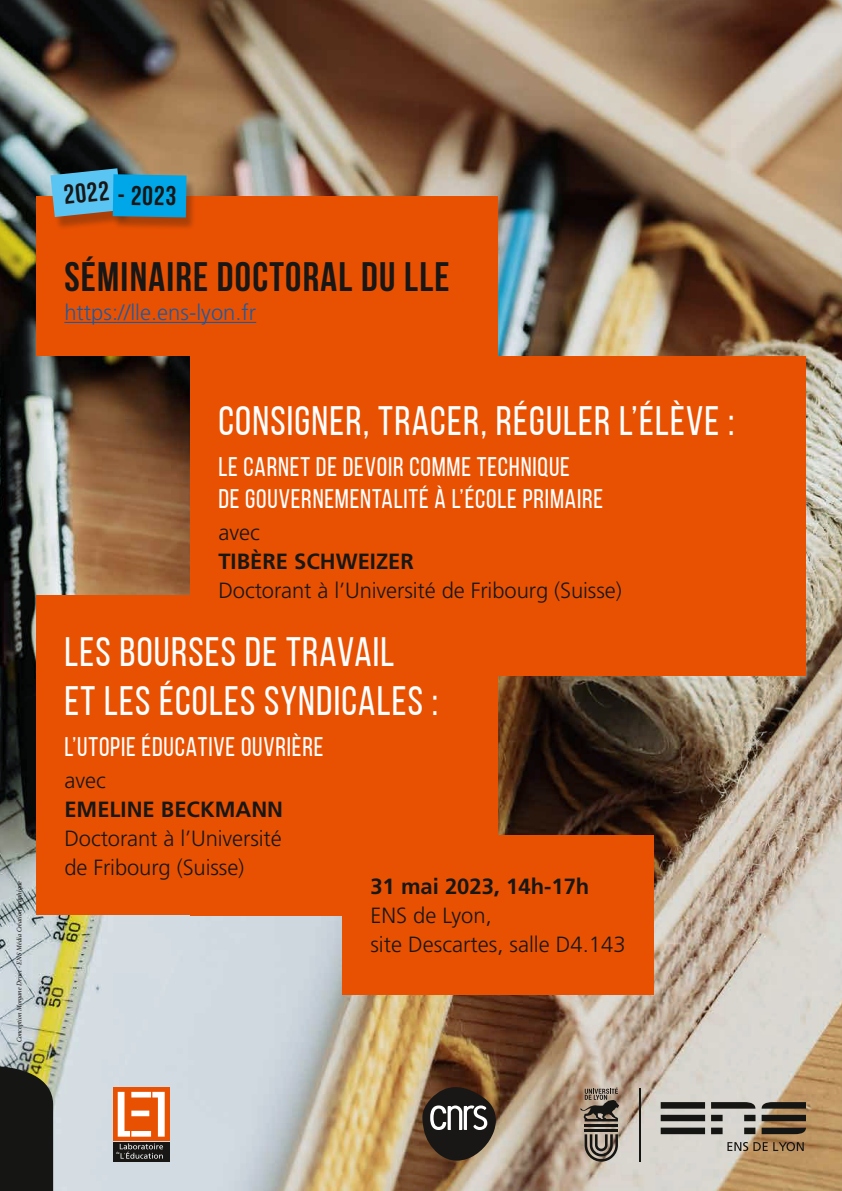
<style>
.page{position:relative;width:842px;height:1191px;background:#fff}
.page>*{position:absolute;margin:0;border:0;box-sizing:border-box;transform-origin:0 0}
.t1{font:41px/49.2px "Bebas Neue";letter-spacing:.03em;color:#fff}
.t2{font:700 41px "Bebas Neue";letter-spacing:.03em;color:#181716}
.t3{font:700 27.1px "Bebas Neue";color:#181716}
.t4{font:26.9px/32.2px "Bebas Neue";letter-spacing:.03em;color:#fff}
.t5{font:300 22px/29px "Frutiger LT Std";letter-spacing:-.005em;color:#181716}
.t6{font:700 22px "Frutiger LT Std";color:#181716}
.t7{font:300 22px "Frutiger LT Std";color:#21599c}
.t8{font:italic 7px "Athelas";color:#151513}
</style>
<div class="page">
<img style="left:0;top:0;width:842px;height:1191px">
<svg style="left:0;top:1065px;width:53px;height:126px;background:#202019"></svg>
<svg style="left:585px;top:1134px;width:33px;height:27px"></svg>
<hr style="left:585px;top:1129px;width:33px;height:2px;background:#151513">
<hr style="left:585px;top:1124px;width:33px;height:2px;background:#151513">
<svg style="left:580px;top:1087px;width:39px;height:34px"></svg>
<hr style="left:640px;top:1088px;width:1px;height:73px;background:#151513">
<svg style="left:661px;top:1102px;width:44px;height:32px"></svg>
<svg style="left:711px;top:1102px;width:44px;height:32px"></svg>
<svg style="left:762px;top:1102px;width:44px;height:32px"></svg>
<svg style="left:727px;top:1142px;width:77px;height:9px"></svg>
<svg style="left:422px;top:1087px;width:74px;height:73px;background:#4d443c"></svg>
<div style="left:113px;top:1087px;width:56px;height:54px;background:#e95102"></div>
<svg style="left:118px;top:1091px;width:47px;height:45px"></svg>
<div style="left:113px;top:1141px;width:56px;height:20px;background:#181716"></div>
<svg style="left:116px;top:1143px;width:47px;height:15px"></svg>
<div style="left:36px;top:595px;width:308px;height:320px;background:#e95102"></div>
<div style="left:190px;top:276px;width:308px;height:639px;background:#e95102"></div>
<div style="left:36px;top:196px;width:462px;height:160px;background:#e95102"></div>
<div style="left:50px;top:172px;width:82px;height:59px;background:#181716;opacity:.3"></div>
<div style="left:113px;top:178px;width:84px;height:53px;background:#181716;opacity:.3"></div>
<svg style="left:50px;top:168px;width:137px;height:49px;background:#37a6d0"></svg>
<div style="left:190px;top:356px;width:616px;height:319px;background:#e95102"></div>
<div style="left:342px;top:835px;width:312px;height:160px;background:#e95102"></div>
<hr style="left:64px;top:322px;width:192px;height:1px;background:#21599c">
<p class="t8" style="left:14px;top:1042px;width:163px;rotate:-90deg">Conception Morgane Druet - ENS Média Création graphique</p>
<p class="t3" style="left:62px;top:180px;width:47px;rotate:-6deg">2022</p>
<p class="t3" style="left:118px;top:180px;width:60px;rotate:1deg">- 2023</p>
<h1 class="t2" style="left:64px;top:254px;width:387px">SÉMINAIRE DOCTORAL DU LLE</h1>
<p class="t7" style="left:64px;top:300px;width:193px">https://lle.ens-lyon.fr</p>
<h1 class="t1" style="left:218px;top:396px;width:517px">CONSIGNER, TRACER, RÉGULER L’ÉLÈVE :</h1>
<p class="t4" style="left:218px;top:450px;width:386px">LE CARNET DE DEVOIR COMME TECHNIQUE<br>DE GOUVERNEMENTALITÉ À L’ÉCOLE PRIMAIRE</p>
<p class="t5" style="left:218px;top:518px;width:43px">avec</p>
<p class="t6" style="left:218px;top:548px;width:197px">TIBÈRE SCHWEIZER</p>
<p class="t5" style="left:218px;top:576px;width:405px">Doctorant à l’Université de Fribourg (Suisse)</p>
<h1 class="t1" style="left:64px;top:627px;width:375px">LES BOURSES DE TRAVAIL<br>ET LES ÉCOLES SYNDICALES :</h1>
<p class="t4" style="left:64px;top:730px;width:261px">L’UTOPIE ÉDUCATIVE OUVRIÈRE</p>
<p class="t5" style="left:64px;top:766px;width:43px">avec</p>
<p class="t6" style="left:64px;top:796px;width:220px">EMELINE BECKMANN</p>
<p class="t5" style="left:64px;top:824px;width:219px">Doctorant à l’Université de Fribourg (Suisse)</p>
<p class="t6" style="left:370px;top:874px;width:220px">31 mai 2023, 14h-17h</p>
<p class="t5" style="left:370px;top:901px;width:257px">ENS de Lyon,<br>site Descartes, salle D4.143</p>
</div>
